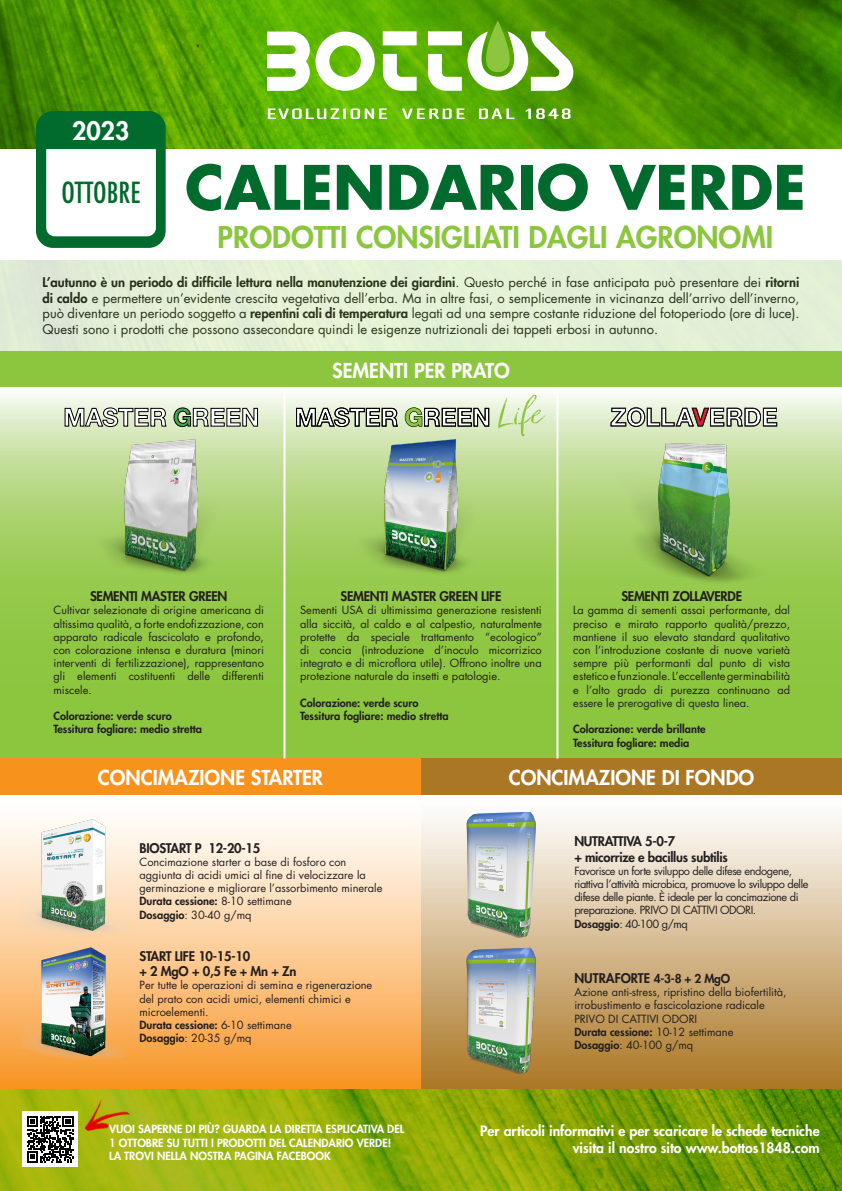
<style>
.page{position:relative;width:842px;height:1191px;background:#fff}
.page>*{position:absolute;margin:0;border:0;box-sizing:border-box;transform-origin:0 0}
.t1{font:700 59.6px "Futura Std";color:#006b2d}
.t2{font:800 29.2px "Futura Std";color:#8bc63e}
.t3{font:condensed 28.3px "Futura Std";color:#006b2d}
.t4{font:800 24.8px "Futura Std";color:#fff}
.t5{font:800 20px "Futura Std";color:#fff}
.t6{font:800 14px "Futura Std";color:#fff}
.t7{font:13px/15.6px "Futura Std";color:#231f20;text-align:justify}
.t8{font:800 13px "Futura Std";letter-spacing:-.02em;color:#231f20}
.t9{font:800 13px "Futura Std";color:#231f20}
.t10{font:11px/13.2px "Futura Std";color:#231f20}
.t11{font:800 11px/13.2px "Futura Std";color:#231f20}
.t12{font:11px/13.2px "Futura Std";letter-spacing:-.04em;color:#231f20}
.t13{font:800 11px "Futura Std";color:#fff}
.s1{font-weight:800}
.s2{font-weight:400}
.s3{font-size:12px}
</style>
<div class="page">
<img style="left:0;top:0;width:842px;height:149px">
<svg style="left:0;top:1089px;width:842px;height:102px;background:#88a708"></svg>
<svg style="left:383px;top:54px;width:34px;height:37px"></svg>
<svg style="left:383px;top:31px;width:34px;height:14px"></svg>
<svg style="left:316px;top:32px;width:59px;height:59px"></svg>
<svg style="left:268px;top:108px;width:119px;height:11px"></svg>
<svg style="left:402px;top:108px;width:63px;height:11px"></svg>
<svg style="left:479px;top:108px;width:36px;height:11px"></svg>
<svg style="left:525px;top:108px;width:45px;height:11px"></svg>
<svg style="left:428px;top:20px;width:147px;height:71px"></svg>
<svg style="left:267px;top:32px;width:43px;height:59px"></svg>
<svg style="left:36px;top:111px;width:130px;height:137px"></svg>
<div style="left:0;top:351px;width:842px;height:37px;background:#8bc63e"></div>
<svg style="left:0;top:394px;width:842px;height:364px;background:#9dcd5b"></svg>
<div style="left:0;top:758px;width:421px;height:37px;background:#f7931d"></div>
<div style="left:421px;top:758px;width:421px;height:37px;background:#aa7724"></div>
<div style="left:0;top:795px;width:421px;height:294px;background:linear-gradient(to bottom,#fff,#f9982b)"></div>
<div style="left:421px;top:795px;width:421px;height:294px;background:linear-gradient(to bottom,#fff,#ab7724)"></div>
<img style="left:0;top:795px;width:155px;height:162px">
<img style="left:22px;top:944px;width:103px;height:131px">
<div style="left:0;top:260px;width:842px;height:91px;background:#e2f0d6"></div>
<img style="left:426px;top:946px;width:151px;height:136px">
<img style="left:426px;top:795px;width:151px;height:151px">
<img style="left:72px;top:415px;width:179px;height:179px">
<img style="left:331px;top:415px;width:180px;height:179px">
<img style="left:600px;top:415px;width:188px;height:188px">
<svg style="left:498px;top:395px;width:47px;height:41px;background:#d8eabf"></svg>
<svg style="left:405px;top:408px;width:84px;height:19px"></svg>
<svg style="left:174px;top:408px;width:84px;height:19px"></svg>
<svg style="left:64px;top:405px;width:102px;height:22px"></svg>
<svg style="left:292px;top:405px;width:106px;height:22px"></svg>
<svg style="left:292px;top:557px;width:4px;height:4px"></svg>
<svg style="left:611px;top:407px;width:166px;height:19px"></svg>
<hr style="left:283px;top:388px;width:2px;height:370px;background:#fff">
<hr style="left:556px;top:388px;width:2px;height:370px;background:#fff">
<div style="left:22px;top:1111px;width:56px;height:56px;background:#fff"></div>
<svg style="left:27px;top:1116px;width:47px;height:46px"></svg>
<img style="left:72px;top:1089px;width:65px;height:66px">
<p class="t4" style="left:72px;top:115px;width:59px">2023</p>
<p class="t3" style="left:61px;top:176px;width:80px">OTTOBRE</p>
<p class="t1" style="left:185px;top:148px;width:622px">CALENDARIO VERDE</p>
<p class="t2" style="left:218px;top:219px;width:557px">PRODOTTI CONSIGLIATI DAGLI AGRONOMI</p>
<p class="t7" style="left:43px;top:275px;width:758px"><span class="s1">L’autunno è un periodo di difficile lettura nella manutenzione dei giardini</span>. Questo perché in fase anticipata può presentare dei <span class="s1">ritorni di caldo</span> e permettere un’evidente crescita vegetativa dell’erba. Ma in altre fasi, o semplicemente in vicinanza dell’arrivo dell’inverno, può diventare un periodo soggetto a <span class="s1">repentini cali di temperatura</span> legati ad una sempre costante riduzione del fotoperiodo (ore di luce).<br>Questi sono i prodotti che possono assecondare quindi le esigenze nutrizionali dei tappeti erbosi in autunno.</p>
<p class="t5" style="left:332px;top:357px;width:179px">SEMENTI PER PRATO</p>
<p class="t8" style="left:90px;top:588px;width:139px">SEMENTI MASTER GREEN</p>
<p class="t10" style="left:54px;top:604px;width:212px;text-align:justify">Cultivar selezionate di origine americana di altissima qualità, a forte endofizzazione, con apparato radicale fascicolato e profondo, con colorazione intensa e duratura (minori interventi di fertilizzazione), rappresentano gli elementi costituenti delle differenti miscele.</p>
<p class="t11" style="left:54px;top:709px;width:120px">Colorazione: verde scuro</p>
<p class="t11" style="left:54px;top:722px;width:150px">Tessitura fogliare: medio stretta</p>
<p class="t8" style="left:341px;top:588px;width:162px">SEMENTI MASTER GREEN LIFE</p>
<p class="t10" style="left:300px;top:604px;width:243px;text-align:justify">Sementi USA di ultimissima generazione resistenti alla siccità, al caldo e al calpestio, naturalmente protette da speciale trattamento “ecologico” di concia (introduzione d’inoculo micorrizico integrato e di microflora utile). Offrono inoltre una protezione naturale da insetti e patologie.</p>
<p class="t11" style="left:300px;top:696px;width:120px">Colorazione: verde scuro</p>
<p class="t11" style="left:300px;top:709px;width:150px">Tessitura fogliare: medio stretta</p>
<p class="t8" style="left:621px;top:588px;width:122px">SEMENTI ZOLLAVERDE</p>
<p class="t10" style="left:573px;top:604px;width:218px;text-align:justify">La gamma di sementi assai performante, dal preciso e mirato rapporto qualità/prezzo, mantiene il suo elevato standard qualitativo con l’introduzione costante di nuove varietà sempre più performanti dal punto di vista estetico e funzionale. L’eccellente germinabilità e l’alto grado di purezza continuano ad essere le prerogative di questa linea.</p>
<p class="t11" style="left:573px;top:722px;width:134px">Colorazione: verde brillante</p>
<p class="t11" style="left:573px;top:736px;width:118px">Tessitura fogliare: media</p>
<p class="t5" style="left:98px;top:765px;width:227px">CONCIMAZIONE STARTER</p>
<p class="t5" style="left:509px;top:765px;width:247px">CONCIMAZIONE DI FONDO</p>
<p class="t8" style="left:139px;top:839px;width:122px">BIOSTART P 12-20-15</p>
<p class="t10" style="left:139px;top:855px;width:244px">Concimazione starter a base di fosforo con aggiunta di acidi umici al fine di velocizzare la germinazione e migliorare l’assorbimento minerale</p>
<p class="t11" style="left:139px;top:894px;width:154px">Durata cessione: <span class="s2">8-10 settimane<br></span>Dosaggio<span class="s2">: 30-40 g/mq</span></p>
<p class="t8" style="left:139px;top:947px;width:112px">START LIFE 10-15-10</p>
<p class="t8" style="left:139px;top:963px;width:158px">+ 2 MgO + 0,5 Fe + Mn + Zn</p>
<p class="t10" style="left:139px;top:979px;width:234px">Per tutte le operazioni di semina e rigenerazione del prato con acidi umici, elementi chimici e microelementi.</p>
<p class="t11" style="left:139px;top:1018px;width:154px">Durata cessione: <span class="s2">6-10 settimane<br></span>Dosaggio<span class="s2">: 20-35 g/mq</span></p>
<p class="t13" style="left:109px;top:1122px;width:296px">VUOI SAPERNE DI PIÙ? GUARDA LA DIRETTA ESPLICATIVA DEL</p>
<p class="t13" style="left:109px;top:1135px;width:283px">1 OTTOBRE SU TUTTI I PRODOTTI DEL CALENDARIO VERDE!</p>
<p class="t13" style="left:109px;top:1148px;width:223px">LA TROVI NELLA NOSTRA PAGINA FACEBOOK</p>
<p class="t8" style="left:574px;top:833px;width:102px">NUTRATTIVA 5-0-7</p>
<p class="t8" style="left:574px;top:848px;width:155px">+ micorrize e bacillus subtilis</p>
<p class="t12" style="left:574px;top:864px;width:236px">Favorisce un forte sviluppo delle difese endogene, riattiva l’attività microbica, promuove lo sviluppo delle difese delle piante. È ideale per la concimazione di preparazione. PRIVO DI CATTIVI ODORI.</p>
<p class="t10" style="left:574px;top:917px;width:115px"><span class="s1">Dosaggio</span>: 40-100 g/mq</p>
<p class="t9" style="left:574px;top:970px;width:157px">NUTRAFORTE <span class="s3">4-3-8 + 2 MgO</span></p>
<p class="t10" style="left:574px;top:985px;width:214px">Azione anti-stress, ripristino della biofertilità, irrobustimento e fascicolazione radicale</p>
<p class="t10" style="left:574px;top:1012px;width:124px">PRIVO DI CATTIVI ODORI</p>
<p class="t11" style="left:574px;top:1025px;width:160px">Durata cessione: <span class="s2">10-12 settimane</span></p>
<p class="t10" style="left:574px;top:1038px;width:120px"><span class="s1">Dosaggio</span>: 40-100 g/mq</p>
<p class="t6" style="left:480px;top:1121px;width:341px">Per articoli informativi e per scaricare le schede tecniche</p>
<p class="t6" style="left:573px;top:1138px;width:248px">visita il nostro sito www.bottos1848.com</p>
</div>
